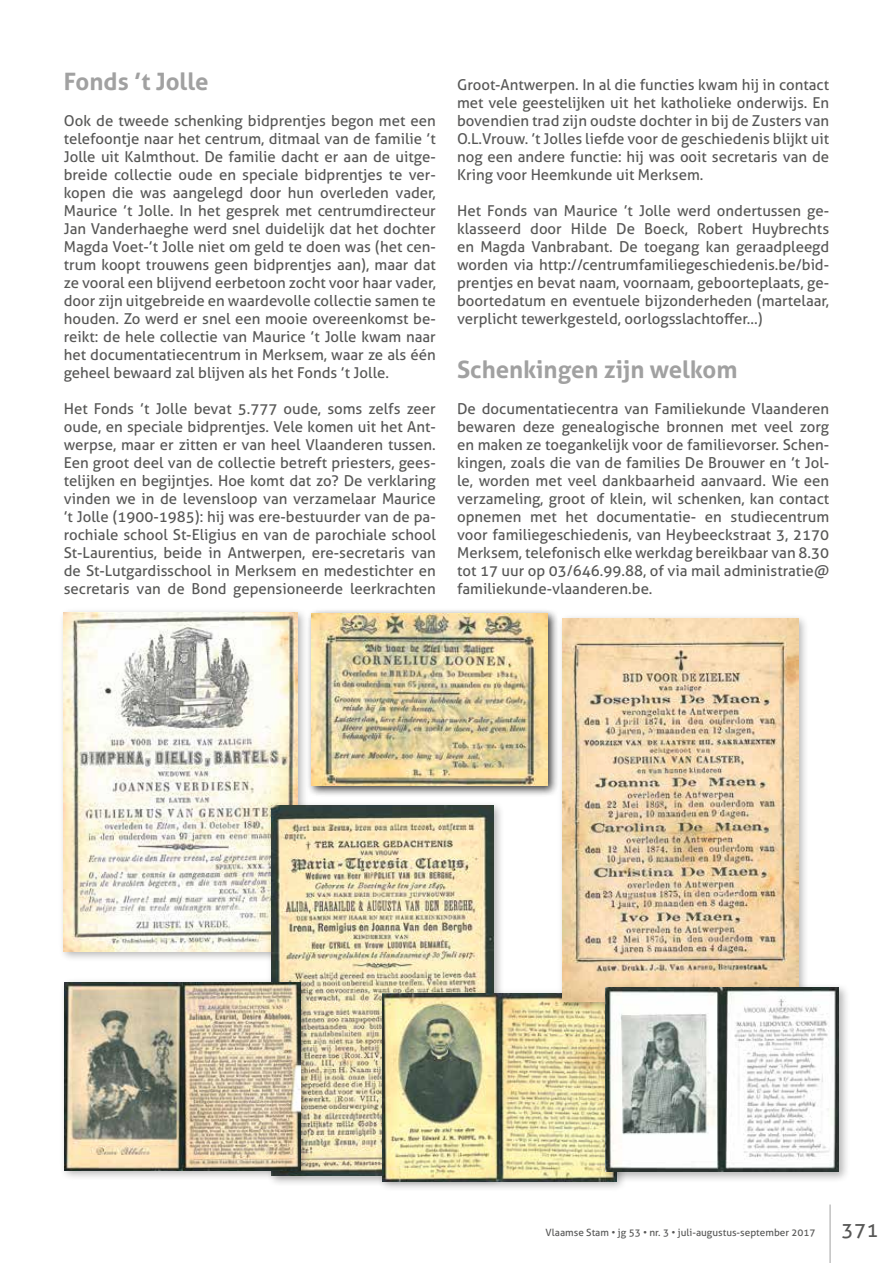
<style>
.page{position:relative;width:893px;height:1263px;background:#fff}
.page>*{position:absolute;margin:0;border:0;box-sizing:border-box;transform-origin:0 0}
.t1{font:700 24px "Aller";color:#a1a1a1}
.t2{font:19.95px "Aller";color:#575756}
.t3{font:15px/18px "Aller";color:#575756;text-align:justify}
.t4{font:10.05px "Aller";color:#575756}
</style>
<div class="page">
<hr style="left:829px;top:1204px;width:1px;height:59px;background:#a1a1a1">
<div style="left:59px;top:607px;width:250px;height:355px;background:#000;opacity:.3"></div>
<img style="left:64px;top:612px;width:234px;height:339px">
<div style="left:266px;top:801px;width:238px;height:386px;background:#000;opacity:.3"></div>
<img style="left:271px;top:806px;width:222px;height:370px">
<div style="left:377px;top:988px;width:250px;height:204px;background:#000;opacity:.3"></div>
<img style="left:382px;top:993px;width:218px;height:188px">
<div style="left:59px;top:977px;width:253px;height:204px;background:#000;opacity:.3"></div>
<img style="left:65px;top:982px;width:235px;height:188px">
<div style="left:557px;top:613px;width:252px;height:400px;background:#000;opacity:.3"></div>
<img style="left:563px;top:618px;width:235px;height:384px">
<div style="left:307px;top:608px;width:252px;height:189px;background:#000;opacity:.75"></div>
<img style="left:312px;top:613px;width:236px;height:173px">
<div style="left:600px;top:982px;width:250px;height:201px;background:#000;opacity:.3"></div>
<img style="left:605px;top:988px;width:234px;height:184px">
<h1 class="t1" style="left:64px;top:67px;width:146px">Fonds ’t Jolle</h1>
<p class="t3" style="left:64px;top:112px;width:374px">Ook de tweede schenking bidprentjes begon met een telefoontje naar het centrum, ditmaal van de familie ’t Jolle uit Kalmthout. De familie dacht er aan de uitge&shy;breide collectie oude en speciale bidprentjes te ver&shy;kopen die was aangelegd door hun overleden vader, Maurice ’t Jolle. In het gesprek met centrumdirecteur Jan Vanderhaeghe werd snel duidelijk dat het dochter Magda Voet-’t Jolle niet om geld te doen was (het cen&shy;trum koopt trouwens geen bidprentjes aan), maar dat ze vooral een blijvend eerbetoon zocht voor haar vader, door zijn uitgebreide en waardevolle collectie samen te houden. Zo werd er snel een mooie overeenkomst be&shy;reikt: de hele collectie van Maurice ’t Jolle kwam naar het documentatiecentrum in Merksem, waar ze als één geheel bewaard zal blijven als het Fonds ’t Jolle.</p>
<p class="t3" style="left:64px;top:400px;width:374px">Het Fonds ’t Jolle bevat 5.777 oude, soms zelfs zeer oude, en speciale bidprentjes. Vele komen uit het Ant&shy;werpse, maar er zitten er van heel Vlaanderen tussen.<br>Een groot deel van de collectie betreft priesters, gees&shy;telijken en begijntjes. Hoe komt dat zo? De verklaring vinden we in de levensloop van verzamelaar Maurice ’t Jolle (1900-1985): hij was ere-bestuurder van de pa&shy;rochiale school St-Eligius en van de parochiale school St-Laurentius, beide in Antwerpen, ere-secretaris van de St-Lutgardisschool in Merksem en medestichter en secretaris van de Bond gepensioneerde leerkrachten</p>
<p class="t3" style="left:457px;top:76px;width:374px">Groot-Antwerpen. In al die functies kwam hij in contact met vele geestelijken uit het katholieke onderwijs. En bovendien trad zijn oudste dochter in bij de Zusters van O.L.Vrouw. ’t Jolles liefde voor de geschiedenis blijkt uit nog een andere functie: hij was ooit secretaris van de Kring voor Heemkunde uit Merksem.</p>
<p class="t3" style="left:457px;top:202px;width:374px">Het Fonds van Maurice ’t Jolle werd ondertussen ge&shy;klasseerd door Hilde De Boeck, Robert Huybrechts en Magda Vanbrabant. De toegang kan geraadpleegd worden via http://centrumfamiliegeschiedenis.be/bid&shy;prentjes en bevat naam, voornaam, geboorteplaats, ge&shy;boortedatum en eventuele bijzonderheden (martelaar, verplicht tewerkgesteld, oorlogsslachtoffer…)</p>
<h1 class="t1" style="left:457px;top:355px;width:282px">Schenkingen zijn welkom</h1>
<p class="t3" style="left:457px;top:400px;width:374px">De documentatiecentra van Familiekunde Vlaanderen bewaren deze genealogische bronnen met veel zorg en maken ze toegankelijk voor de familievorser. Schen&shy;kingen, zoals die van de families De Brouwer en ’t Jol&shy;le, worden met veel dankbaarheid aanvaard. Wie een verzameling, groot of klein, wil schenken, kan contact opnemen met het documentatie- en studiecentrum voor familiegeschiedenis, van Heybeeckstraat 3, 2170<br>Merksem, telefonisch elke werkdag bereikbaar van 8.30 tot 17 uur op 03/646.99.88, of via mail administratie@ familiekunde-vlaanderen.be.</p>
<p class="t4" style="left:546px;top:1227px;width:271px">Vlaamse Stam • jg 53 • nr. 3 • juli-augustus-september 2017</p>
<h2 class="t2" style="left:841px;top:1217px;width:39px">371</h2>
</div>
